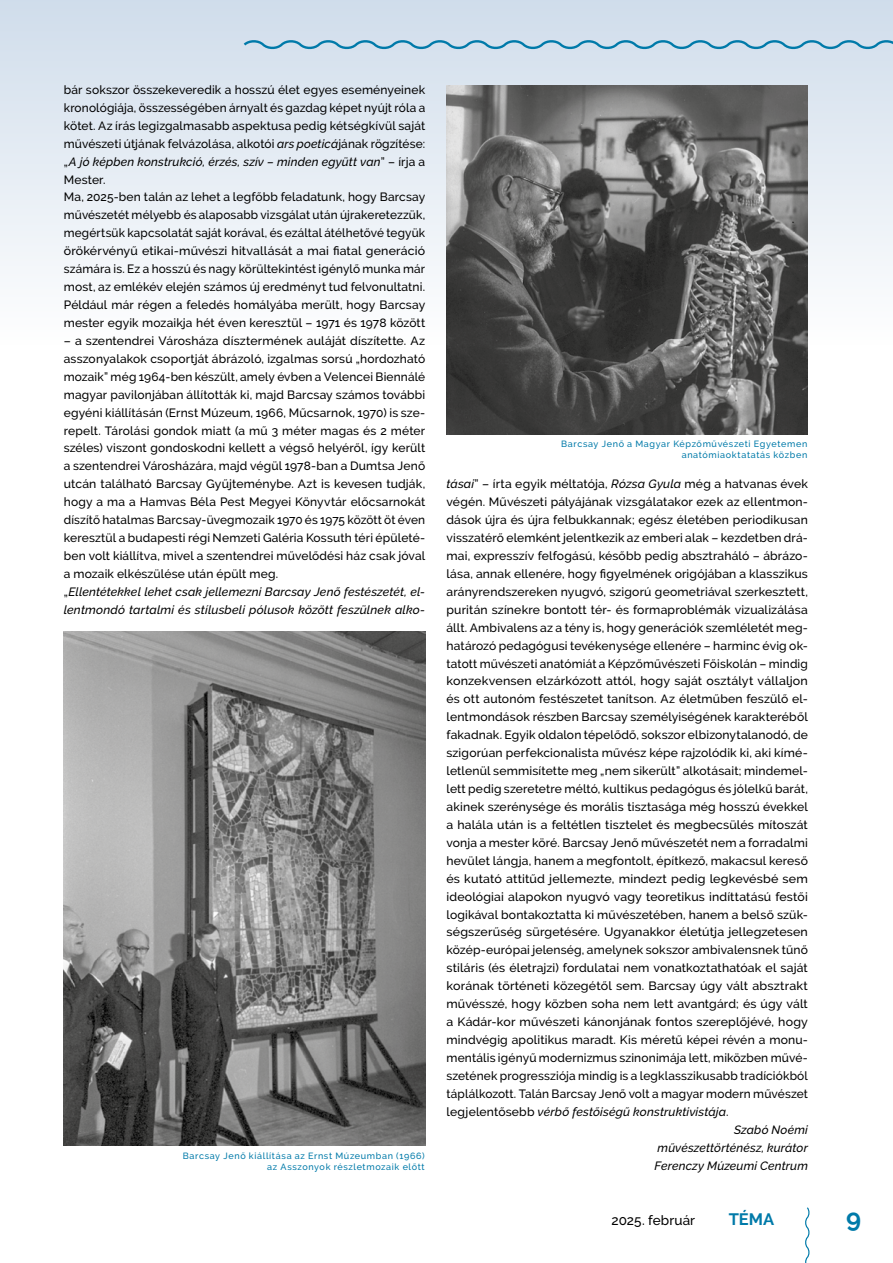
<style>
.page{position:relative;width:893px;height:1263px;background:#fff}
.page>*{position:absolute;margin:0;border:0;box-sizing:border-box;transform-origin:0 0}
.t1{font:700 25.5px "Raleway";color:#007aa9}
.t2{font:700 16.5px "Raleway";color:#007aa9}
.t3{font:500 13.5px "Raleway";letter-spacing:.01em;color:#000}
.t4{font:500 12px/18px "Raleway";letter-spacing:.015em;color:#000}
.t5{font:500 12px "Raleway";letter-spacing:.015em;color:#000;scale:1.04 1}
.t6{font:italic 500 12px "Raleway";letter-spacing:.01em;color:#000}
.t7{font:500 9px/10.8px "Raleway";letter-spacing:.07em;color:#007aa9;text-align:right}
.s1{font-style:italic}
.s2{font-style:normal}
</style>
<div class="page">
<div style="left:0;top:0;width:893px;height:345px;background:linear-gradient(to bottom,#cfddeb,#fefefe)"></div>
<svg style="left:805px;top:1207px;width:5px;height:56px"></svg>
<svg style="left:241px;top:37px;width:652px;height:15px;background:#b0cfe1"></svg>
<img style="left:446px;top:85px;width:362px;height:349px">
<img style="left:64px;top:632px;width:361px;height:514px">
<p class="t4" style="left:64px;top:81px;width:363px">bár sokszor összekeveredik a hosszú élet egyes eseményeinek kronológiája, összességében árnyalt és gazdag képet nyújt róla a kötet. Az írás legizgalmasabb aspektusa pedig kétségkívül saját művészeti útjának felvázolása, alkotói <span class="s1">ars poeticá</span>jának rögzítése: „<span class="s1">A jó képben konstrukció, érzés, szív – minden együtt van</span>” – írja a Mester.<br>Ma, 2025-ben talán az lehet a legfőbb feladatunk, hogy Barcsay művészetét mélyebb és alaposabb vizsgálat után újrakeretezzük, megértsük kapcsolatát saját korával, és ezáltal átélhetővé tegyük örökérvényű etikai-művészi hitvallását a mai fiatal generáció számára is. Ez a hosszú és nagy körültekintést igénylő munka már most, az emlékév elején számos új eredményt tud felvonultatni.<br>Például már régen a feledés homályába merült, hogy Barcsay mester egyik mozaikja hét éven keresztül – 1971 és 1978 között</p>
<p class="t4" style="left:64px;top:332px;width:363px">– a szentendrei Városháza dísztermének auláját díszítette. Az asszonyalakok csoportját ábrázoló, izgalmas sorsú „hordozható mozaik” még 1964-ben készült, amely évben a Velencei Biennálé magyar pavilonjában állították ki, majd Barcsay számos további egyéni kiállításán (Ernst Múzeum, 1966, Műcsarnok, 1970) is sze&shy;repelt. Tárolási gondok miatt (a mű 3 méter magas és 2 méter széles) viszont gondoskodni kellett a végső helyéről, így került a szentendrei Városházára, majd végül 1978-ban a Dumtsa Jenő utcán található Barcsay Gyűjteménybe. Azt is kevesen tudják, hogy a ma a Hamvas Béla Pest Megyei Könyvtár előcsarnokát díszítő hatalmas Barcsay-üvegmozaik 1970 és 1975 között öt éven keresztül a budapesti régi Nemzeti Galéria Kossuth téri épületé&shy;ben volt kiállítva, mivel a szentendrei művelődési ház csak jóval a mozaik elkészülése után épült meg.<br>„<span class="s1">Ellentétekkel lehet csak jellemezni Barcsay Jenő festészetét, el&shy;lentmondó tartalmi és stílusbeli pólusok között feszülnek alko-</span></p>
<p class="t7" style="left:183px;top:1150px;width:243px">Barcsay Jenő kiá llítása az Ernst Múzeumban (1966) az Asszonyok részletmozaik előtt</p>
<p class="t7" style="left:561px;top:439px;width:248px">Barcsay Jenő a Magyar Képző művészeti Egyetemen anató miaoktatatás közben</p>
<p class="t4" style="left:446px;top:475px;width:363px"><span class="s1">tásai</span>” – írta egyik méltatója, <span class="s1">Rózsa Gyula</span> még a hatvanas évek</p>
<p class="t4" style="left:446px;top:493px;width:363px">végén. Művészeti pályájának vizsgálatakor ezek az ellentmon-</p>
<p class="t4" style="left:446px;top:511px;width:363px">dások újra és újra felbukkannak; egész életében periodikusan</p>
<p class="t4" style="left:446px;top:529px;width:363px">visszatérő elemként jelentkezik az emberi alak – kezdetben drá-</p>
<p class="t4" style="left:446px;top:547px;width:363px">mai, expresszív felfogású, később pedig absztraháló – ábrázo-</p>
<p class="t4" style="left:446px;top:565px;width:363px">lása, annak ellenére, hogy figyelmének origójában a klasszikus</p>
<p class="t4" style="left:446px;top:583px;width:363px">arányrendszereken nyugvó, szigorú geometriával szerkesztett,</p>
<p class="t4" style="left:446px;top:600px;width:363px">puritán színekre bontott tér- és formaproblémák vizualizálása</p>
<p class="t4" style="left:446px;top:618px;width:363px">állt. Ambivalens az a tény is, hogy generációk szemléletét meg-</p>
<p class="t4" style="left:446px;top:636px;width:363px">határozó pedagógusi tevékenysége ellenére – harminc évig ok-</p>
<p class="t4" style="left:446px;top:654px;width:363px">tatott művészeti anatómiát a Képzőművészeti Főiskolán – mindig</p>
<p class="t5" style="left:446px;top:674px;width:349px">konzekvensen elzárkózott attól, hogy saját osztályt vállaljon</p>
<p class="t4" style="left:446px;top:690px;width:363px">és ott autonóm festészetet tanítson. Az életműben feszülő el-</p>
<p class="t4" style="left:446px;top:708px;width:363px">lentmondások részben Barcsay személyiségének karakteréből</p>
<p class="t4" style="left:446px;top:726px;width:363px">fakadnak. Egyik oldalon tépelődő, sokszor elbizonytalanodó, de</p>
<p class="t4" style="left:446px;top:744px;width:363px">szigorúan perfekcionalista művész képe rajzolódik ki, aki kímé-</p>
<p class="t4" style="left:446px;top:762px;width:363px">letlenül semmisítette meg „nem sikerült” alkotásait; mindemel-</p>
<p class="t4" style="left:446px;top:780px;width:363px">lett pedig szeretetre méltó, kultikus pedagógus és jólelkű barát,</p>
<p class="t4" style="left:446px;top:798px;width:363px">akinek szerénysége és morális tisztasága még hosszú évekkel</p>
<p class="t4" style="left:446px;top:816px;width:363px">a halála után is a feltétlen tisztelet és megbecsülés mítoszát</p>
<p class="t4" style="left:446px;top:833px;width:363px">vonja a mester köré. Barcsay Jenő művészetét nem a forradalmi</p>
<p class="t4" style="left:446px;top:851px;width:363px">hevület lángja, hanem a megfontolt, építkező, makacsul kereső</p>
<p class="t5" style="left:446px;top:871px;width:349px">és kutató attitűd jellemezte, mindezt pedig legkevésbé sem</p>
<p class="t4" style="left:446px;top:887px;width:363px">ideológiai alapokon nyugvó vagy teoretikus indíttatású festői</p>
<p class="t4" style="left:446px;top:905px;width:363px">logikával bontakoztatta ki művészetében, hanem a belső szük-</p>
<p class="t4" style="left:446px;top:923px;width:363px">ségszerűség sürgetésére. Ugyanakkor életútja jellegzetesen</p>
<p class="t4" style="left:446px;top:941px;width:363px">közép-európai jelenség, amelynek sokszor ambivalensnek tűnő</p>
<p class="t4" style="left:446px;top:959px;width:363px">stiláris (és életrajzi) fordulatai nem vonatkoztathatóak el saját</p>
<p class="t5" style="left:446px;top:979px;width:349px">korának történeti közegétől sem. Barcsay úgy vált absztrakt</p>
<p class="t4" style="left:446px;top:995px;width:363px">művésszé, hogy közben soha nem lett avantgárd; és úgy vált</p>
<p class="t4" style="left:446px;top:1013px;width:363px">a Kádár-kor művészeti kánonjának fontos szereplőjévé, hogy</p>
<p class="t4" style="left:446px;top:1031px;width:363px">mindvégig apolitikus maradt. Kis méretű képei révén a monu-</p>
<p class="t4" style="left:446px;top:1049px;width:363px">mentális igényű modernizmus szinonimája lett, miközben művé-</p>
<p class="t4" style="left:446px;top:1067px;width:363px">szetének progressziója mindig is a legklasszikusabb tradíciókból</p>
<p class="t4" style="left:446px;top:1084px;width:363px">táplálkozott. Talán Barcsay Jenő volt a magyar modern művészet</p>
<p class="t6" style="left:446px;top:1104px;width:284px"><span class="s2">legjelentősebb</span> vérbő festőiségű konstruktivistája<span class="s2">.</span></p>
<p class="t6" style="left:734px;top:1122px;width:75px">Szabó Noémi</p>
<p class="t6" style="left:658px;top:1140px;width:152px">művészettörténész, kurátor</p>
<p class="t6" style="left:654px;top:1158px;width:155px">Ferenczy Múzeumi Centrum</p>
<p class="t3" style="left:611px;top:1212px;width:85px">2025. február</p>
<h2 class="t2" style="left:729px;top:1209px;width:47px">TÉMA</h2>
<h1 class="t1" style="left:846px;top:1204px;width:17px">9</h1>
</div>
